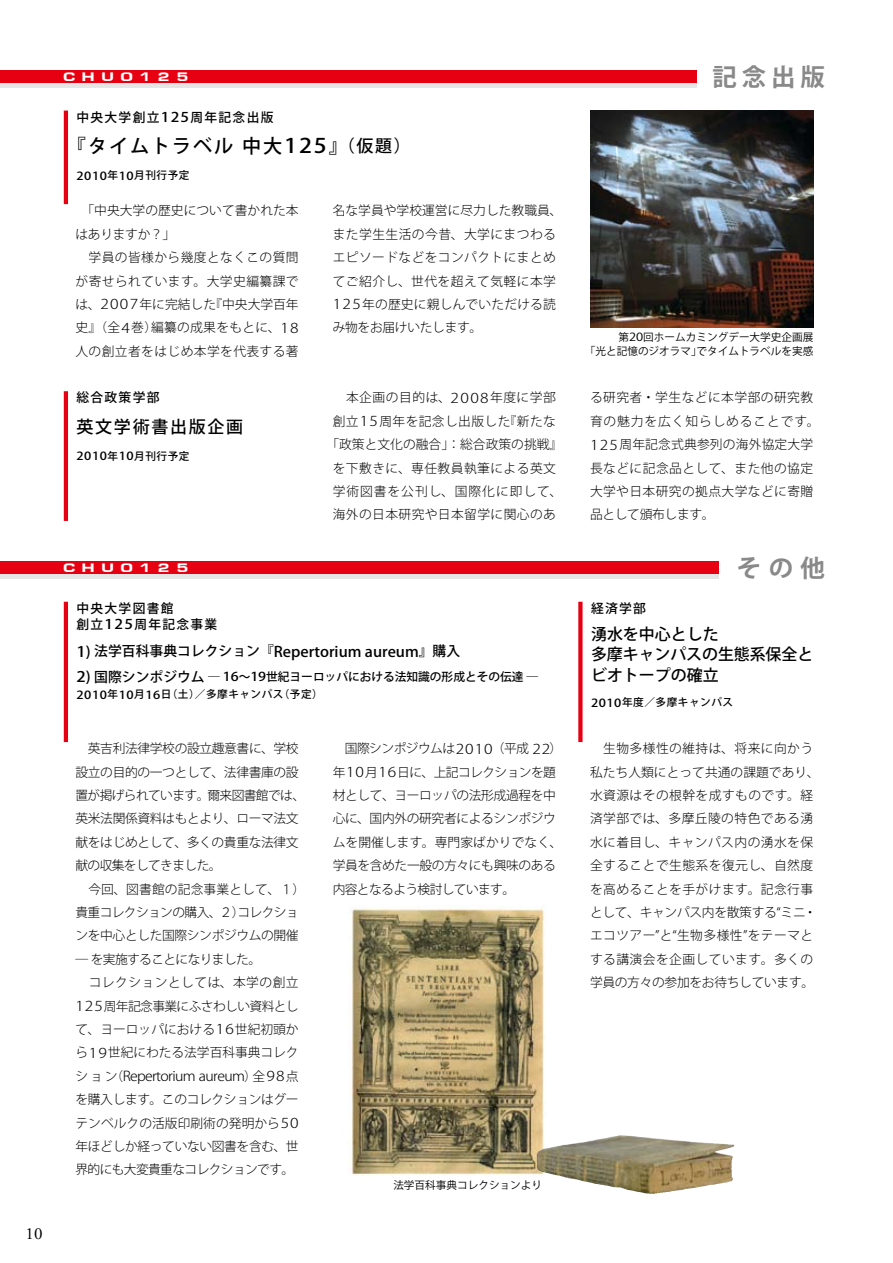
<style>
.page{position:relative;width:893px;height:1263px;background:#fff}
.page>*{position:absolute;margin:0;border:0;box-sizing:border-box;transform-origin:0 0}
.t1{font:700 24.45px "Koz Go Pro";letter-spacing:.2em;color:#898989}
.t2{font:500 19.2px "Koz Go Pro";letter-spacing:.1em;color:#000}
.t3{font:500 16.95px "Koz Go Pro";letter-spacing:.1em;color:#000}
.t4{font:16.95px "Adobe Garamond Pro";color:#000}
.t5{font:500 15.9px/20.2px "Koz Go Pro";color:#000}
.t6{font:500 14.55px "Koz Go Pro";color:#000;scale:1.15 1}
.t7{font:300 13.5px "Koz Go Pro";letter-spacing:-.045em;color:#000;scale:1.05 1}
.t8{font:300 12.75px/23.4px "Koz Go Pro";letter-spacing:.035em;color:#000;text-align:center}
.t9{font:300 12.75px/23.4px "Koz Go Pro";letter-spacing:-.03em;color:#000}
.t10{font:300 12.75px/23.4px "Koz Go Pro";color:#000;text-align:justify}
.t11{font:300 12.75px/23.4px "Koz Go Pro";letter-spacing:.03em;color:#000}
.t12{font:500 12.75px/15.9px "Koz Go Pro";letter-spacing:.1em;color:#000}
.t13{font:300 12.75px "Koz Go Pro";letter-spacing:.04em;color:#000}
.t14{font:300 12.75px "Koz Go Pro";letter-spacing:.075em;color:#000}
.t15{font:800 12.75px "Eurose Wide";letter-spacing:.5em;color:#fff}
.t16{font:500 11.7px "Koz Go Pro";color:#000}
.t17{font:500 11.1px "Koz Go Pro";letter-spacing:.04em;color:#000;scale:1.15 1}
.t18{font:10.65px/13.6px "Koz Go Pro";color:#000;text-align:right}
.t19{font:500 10.65px "Koz Go Pro";letter-spacing:.05em;color:#000}
.s1{font-size:13.35px}
.s2{font-size:20.1px}
.s3{font-size:16.95px}
.s4{font-size:10.65px}
.s5{font-size:13.5px}
.s6{font-size:13.8px}
.s7{font-size:14.55px}
.s8{font-size:12.3px}
.s9{font-size:11.1px}
.s10{font-size:12.75px}
</style>
<div class="page">
<hr style="left:64px;top:391px;width:4px;height:130px;background:#e60012">
<hr style="left:64px;top:602px;width:4px;height:140px;background:#e60012">
<div style="left:0;top:561px;width:719px;height:13px;background:#e60012"></div>
<hr style="left:0;top:574px;width:719px;height:4px;background:#e6e6e6">
<div style="left:578px;top:602px;width:5px;height:140px;background:#e60012"></div>
<hr style="left:64px;top:111px;width:4px;height:93px;background:#e60012">
<div style="left:0;top:70px;width:696px;height:13px;background:#e60012"></div>
<hr style="left:0;top:83px;width:696px;height:4px;background:#e6e6e6">
<img style="left:590px;top:111px;width:223px;height:216px">
<img style="left:350px;top:907px;width:196px;height:269px">
<img style="left:537px;top:1135px;width:197px;height:59px">
<h3 class="t4" style="left:26px;top:1223px;width:19px">10</h3>
<p class="t15" style="left:63px;top:69px;width:127px">CHUO125</p>
<p class="t12" style="left:77px;top:110px;width:198px">中央大学創立<span class="s1">125</span>周年記念出版</p>
<h2 class="t2" style="left:67px;top:134px;width:345px">『タイムトラベル中大<span class="s2">125</span>』<span class="s3">（仮題）</span></h2>
<p class="t17" style="left:77px;top:169px;width:100px">2010<span class="s4">年</span>10<span class="s4">月刊行予定</span></p>
<p class="t10" style="left:75px;top:199px;width:225px;text-indent:6px">「中央大学の歴史について書かれた本はありますか？」</p>
<p class="t10" style="left:75px;top:246px;width:225px;text-indent:13px">学員の皆様から幾度となくこの質問が寄せられています。大学史編纂課では、<span class="s5">2007</span>年に完結した『中央大学百年史』（全<span class="s5">4</span>巻）編纂の成果をもとに、<span class="s5">18</span>人の創立者をはじめ本学を代表する著</p>
<p class="t11" style="left:333px;top:199px;width:231px">名な学員や学校運営に尽力した教職員、また学生生活の今昔、大学にまつわるエピソードなどをコンパクトにまとめてご紹介し、世代を超えて気軽に本学<br><span class="s5">125</span>年の歴史に親しんでいただける読み物をお届けいたします。</p>
<p class="t12" style="left:77px;top:390px;width:84px">総合政策学部</p>
<h3 class="t3" style="left:77px;top:416px;width:168px">英文学術書出版企画</h3>
<p class="t17" style="left:77px;top:449px;width:100px">2010<span class="s4">年</span>10<span class="s4">月刊行予定</span></p>
<p class="t15" style="left:63px;top:560px;width:127px">CHUO125</p>
<p class="t13" style="left:346px;top:389px;width:211px">本企画の目的は、<span class="s5">2008</span>年度に学部</p>
<p class="t11" style="left:333px;top:410px;width:225px">創立<span class="s5">15</span>周年を記念し出版した『新たな</p>
<p class="t10" style="left:326px;top:433px;width:237px">「政策と文化の融合」：総合政策の挑戦』</p>
<p class="t8" style="left:333px;top:456px;width:225px">を下敷きに、専任教員執筆による英文</p>
<p class="t14" style="left:333px;top:483px;width:231px">学術図書を公刊し、国際化に即して、</p>
<p class="t11" style="left:333px;top:503px;width:225px">海外の日本研究や日本留学に関心のあ</p>
<p class="t12" style="left:77px;top:601px;width:142px">中央大学図書館<br>創立<span class="s1">125</span>周年記念事業</p>
<p class="t6" style="left:77px;top:642px;width:335px">1) <span class="s6">法学百科事典コレクション『</span>Repertorium aureum<span class="s6">』購入</span></p>
<p class="t16" style="left:77px;top:669px;width:463px"><span class="s7">2)</span> <span class="s6">国際シンポジウム</span> ― <span class="s8">16</span>～<span class="s8">19</span>世紀ヨーロッパにおける法知識の形成とその伝達 ―</p>
<p class="t19" style="left:77px;top:687px;width:248px"><span class="s9">2010</span>年<span class="s9">10</span>月<span class="s9">16</span>日（土）／多摩キャンパス（予定）</p>
<p class="t9" style="left:75px;top:737px;width:231px;text-indent:12px">英吉利法律学校の設立趣意書に、学校設立の目的の一つとして、法律書庫の設置が掲げられています。爾来図書館では、英米法関係資料はもとより、ローマ法文献をはじめとして、多くの貴重な法律文献の収集をしてきました。</p>
<p class="t9" style="left:75px;top:877px;width:231px;text-indent:13px">今回、図書館の記念事業として、１）貴重コレクションの購入、２）コレクションを中心とした国際シンポジウムの開催― を実施することになりました。</p>
<p class="t10" style="left:75px;top:971px;width:225px;text-indent:13px">コレクションとしては、本学の創立<span class="s5">125</span>周年記念事業にふさわしい資料として、ヨーロッパにおける<span class="s5">16</span>世紀初頭から<span class="s5">19</span>世紀にわたる法学百科事典コレク</p>
<p class="t7" style="left:75px;top:1067px;width:214px"><span class="s10">ション（</span>Repertorium aureum<span class="s10">）全</span>98<span class="s10">点</span></p>
<p class="t10" style="left:75px;top:1088px;width:225px">を購入します。このコレクションはグーテンベルクの活版印刷術の発明から<span class="s5">50</span>年ほどしか経っていない図書を含む、世界的にも大変貴重なコレクションです。</p>
<p class="t9" style="left:333px;top:737px;width:231px;text-indent:12px">国際シンポジウムは<span class="s5">2010</span>（平成 <span class="s5">22</span>）年<span class="s5">10</span>月<span class="s5">16</span>日に、上記コレクションを題材として、ヨーロッパの法形成過程を中心に、国内外の研究者によるシンポジウムを開催します。専門家ばかりでなく、学員を含めた一般の方々にも興味のある内容となるよう検討しています。</p>
<p class="t18" style="left:393px;top:1179px;width:150px">法学百科事典コレクションより</p>
<h1 class="t1" style="left:712px;top:61px;width:114px">記念出版</h1>
<p class="t18" style="left:585px;top:331px;width:230px">第<span class="s9">20</span>回ホームカミングデー大学史企画展<br>「光と記憶のジオラマ」でタイムトラベルを実感</p>
<p class="t8" style="left:590px;top:386px;width:231px;text-align:left">る研究者・学生などに本学部の研究教育の魅力を広く知らしめることです。<br><span class="s5">125</span>周年記念式典参列の海外協定大学長などに記念品として、また他の協定大学や日本研究の拠点大学などに寄贈品として頒布します。</p>
<h1 class="t1" style="left:737px;top:552px;width:90px">その他</h1>
<p class="t12" style="left:591px;top:601px;width:56px">経済学部</p>
<p class="t5" style="left:591px;top:625px;width:224px">湧水を中心とした<br>多摩キャンパスの生態系保全とビオトープの確立</p>
<p class="t19" style="left:591px;top:695px;width:144px"><span class="s9">2010</span>年度／多摩キャンパス</p>
<p class="t8" style="left:590px;top:737px;width:231px">生物多様性の維持は、将来に向かう<br>私たち人類にとって共通の課題であり、水資源はその根幹を成すものです。経済学部では、多摩丘陵の特色である湧水に着目し、キャンパス内の湧水を保全することで生態系を復元し、自然度を高めることを手がけます。記念行事として、キャンパス内を散策する“ミニ・エコツアー”と“生物多様性”をテーマとする講演会を企画しています。多くの学員の方々の参加をお待ちしています。</p>
</div>
